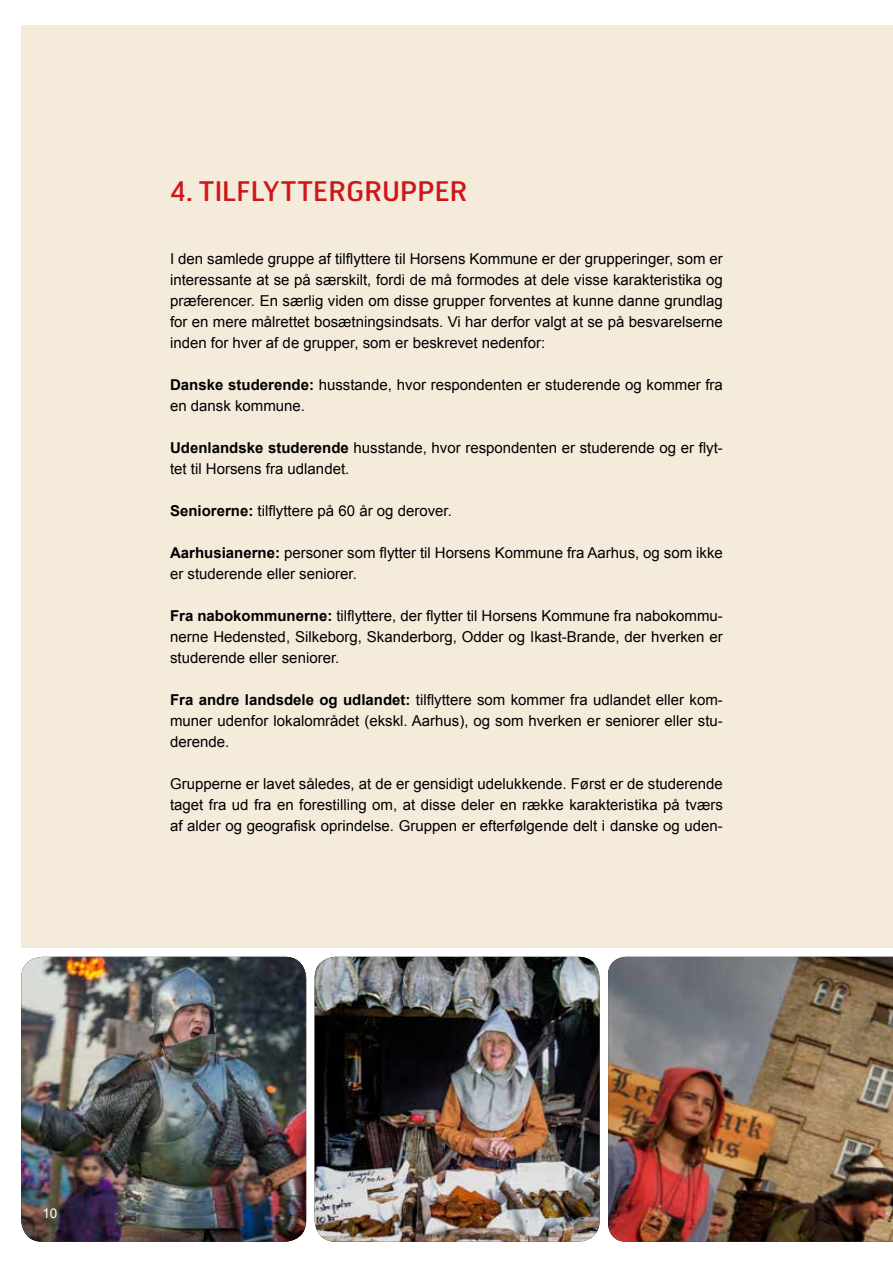
<style>
.page{position:relative;width:893px;height:1263px;background:#fff}
.page>*{position:absolute;margin:0;border:0;box-sizing:border-box;transform-origin:0 0}
.t1{font:27px "Hermes FB";letter-spacing:.01em;color:#cd171a}
.t2{font:15px/21px "Arial";color:#000;text-align:justify}
.t3{font:13.5px "Arial";color:#fff}
.s1{font-weight:700}
</style>
<div class="page">
<div style="left:21px;top:26px;width:872px;height:922px;background:#f5ebdb"></div>
<img style="left:608px;top:957px;width:285px;height:285px">
<img style="left:21px;top:957px;width:285px;height:285px">
<img style="left:315px;top:957px;width:285px;height:285px">
<h1 class="t1" style="left:170px;top:174px;width:299px">4. TILFLYTTERGRUPPER</h1>
<p class="t2" style="left:170px;top:248px;width:554px">I den samlede gruppe af tilflyttere til Horsens Kommune er der grupperinger, som er interessante at se på særskilt, fordi de må formodes at dele visse karakteristika og præferencer. En særlig viden om disse grupper forventes at kunne danne grundlag for en mere målrettet bosætningsindsats. Vi har derfor valgt at se på besvarelserne inden for hver af de grupper, som er beskrevet nedenfor:</p>
<p class="t2" style="left:170px;top:374px;width:554px"><span class="s1">Danske studerende:</span> husstande, hvor respondenten er studerende og kommer fra en dansk kommune.</p>
<p class="t2" style="left:170px;top:437px;width:554px"><span class="s1">Udenlandske studerende</span> husstande, hvor respondenten er studerende og er flyt&shy;tet til Horsens fra udlandet.</p>
<p class="t2" style="left:170px;top:500px;width:283px"><span class="s1">Seniorerne:</span> tilflyttere på 60 år og derover.</p>
<p class="t2" style="left:170px;top:542px;width:554px"><span class="s1">Aarhusianerne:</span> personer som flytter til Horsens Kommune fra Aarhus, og som ikke er studerende eller seniorer.</p>
<p class="t2" style="left:170px;top:605px;width:554px"><span class="s1">Fra nabokommunerne:</span> tilflyttere, der flytter til Horsens Kommune fra nabokommu&shy;nerne Hedensted, Silkeborg, Skanderborg, Odder og Ikast-Brande, der hverken er studerende eller seniorer.</p>
<p class="t2" style="left:170px;top:689px;width:554px"><span class="s1">Fra andre landsdele og udlandet:</span> tilflyttere som kommer fra udlandet eller kom&shy;muner udenfor lokalområdet (ekskl. Aarhus), og som hverken er seniorer eller stu&shy;derende.</p>
<p class="t2" style="left:170px;top:773px;width:554px">Grupperne er lavet således, at de er gensidigt udelukkende. Først er de studerende taget fra ud fra en forestilling om, at disse deler en række karakteristika på tværs af alder og geografisk oprindelse. Gruppen er efterfølgende delt i danske og uden-</p>
<p class="t3" style="left:43px;top:1204px;width:16px">10</p>
</div>
